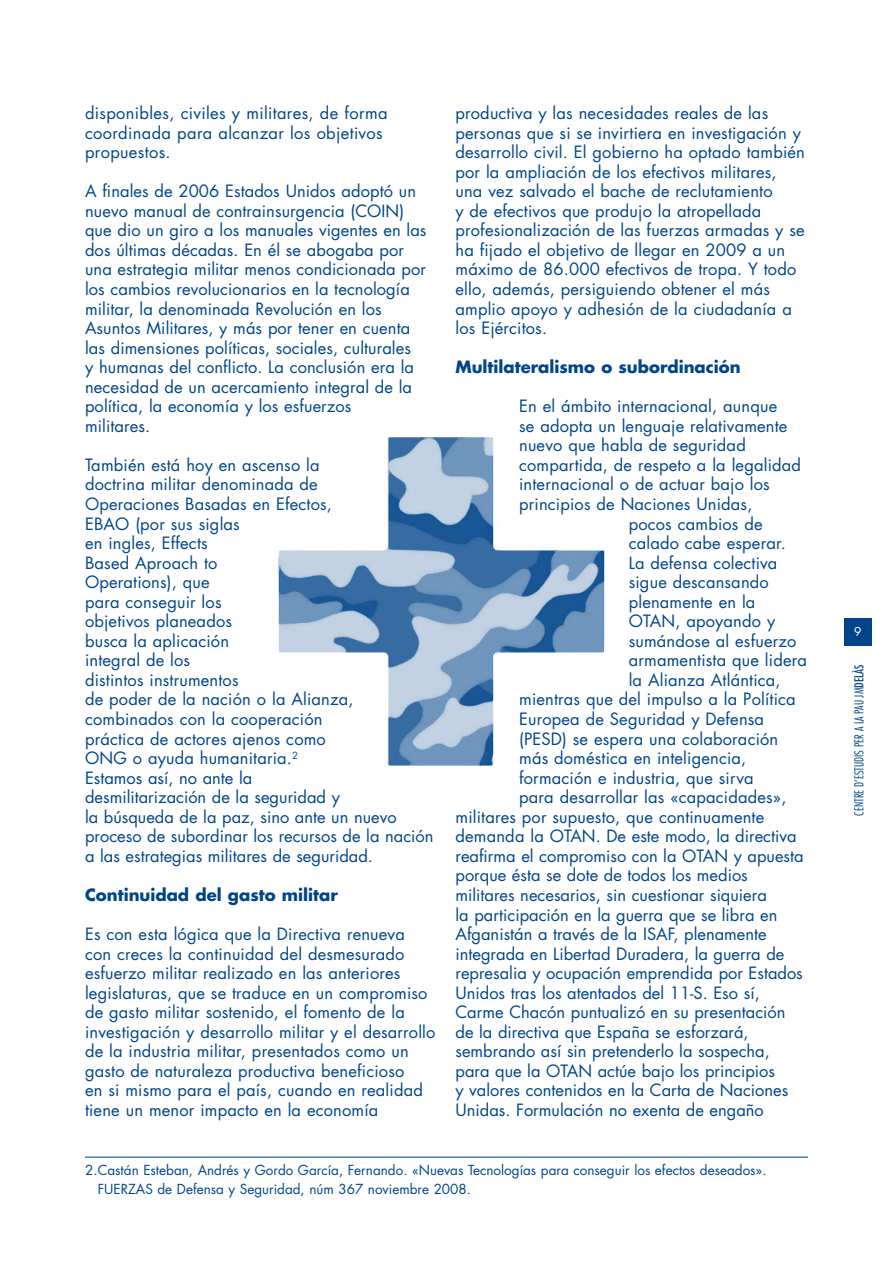
<style>
.page{position:relative;width:893px;height:1263px;background:#fff}
.page>*{position:absolute;margin:0;border:0;box-sizing:border-box;transform-origin:0 0}
.t1{font:16.5px/19.5px "Futura";letter-spacing:.01em;color:#004489}
.t2{font:700 16.5px "Futura";color:#004489}
.t3{font:13.5px/19.5px "Futura";color:#004489}
.t4{font:300 condensed 12px "Futura";color:#004489}
.s1{font-weight:400}
</style>
<div class="page">
<div style="left:844px;top:618px;width:28px;height:28px;background:#004489"></div>
<img style="left:278px;top:437px;width:327px;height:329px">
<hr style="left:85px;top:1156px;width:723px;height:2px;background:#004489">
<p class="t1" style="left:85px;top:103px;width:304px">disponibles, civiles y militares, de forma coordinada para alcanzar los objetivos propuestos.</p>
<p class="t1" style="left:85px;top:182px;width:343px">A finales de 2006 Estados Unidos adoptó un nuevo manual de contrainsurgencia (COIN) que dio un giro a los manuales vigentes en las dos últimas décadas. En él se abogaba por una estrategia militar menos condicionada por los cambios revolucionarios en la tecnología militar, la denominada Revolución en los Asuntos Militares, y más por tener en cuenta las dimensiones políticas, sociales, culturales<br>y humanas del conflicto. La conclusión era la necesidad de un acercamiento integral de la política, la economía y los esfuerzos<br>militares.</p>
<p class="t1" style="left:85px;top:455px;width:350px">También está hoy en ascenso la<br>doctrina militar denominada de<br>Operaciones Basadas en Efectos,<br>EBAO (por sus siglas<br>en ingles, Effects<br>Based Aproach to<br>Operations), que<br>para conseguir los<br>objetivos planeados<br>busca la aplicación<br>integral de los<br>distintos instrumentos<br>de poder de la nación o la Alianza, combinados con la cooperación<br>práctica de actores ajenos como<br>ONG o ayuda humanitaria.<sup>2<br></sup>Estamos así, no ante la<br>desmilitarización de la seguridad y<br>la búsqueda de la paz, sino ante un nuevo proceso de subordinar los recursos de la nación a las estrategias militares de seguridad.</p>
<p class="t2" style="left:85px;top:884px;width:254px">Continuidad del gasto militar</p>
<p class="t1" style="left:85px;top:924px;width:352px">Es con esta lógica que la Directiva renueva<br>con creces la continuidad del desmesurado esfuerzo militar realizado en las anteriores legislaturas, que se traduce en un compromiso de gasto militar sostenido, el fomento de la investigación y desarrollo militar y el desarrollo de la industria militar, presentados como un gasto de naturaleza productiva beneficioso<br>en si mismo para el país, cuando en realidad tiene un menor impacto en la economía</p>
<p class="t1" style="left:455px;top:103px;width:351px">productiva y las necesidades reales de las personas que si se invirtiera en investigación y desarrollo civil. El gobierno ha optado también por la ampliación de los efectivos militares, una vez salvado el bache de reclutamiento<br>y de efectivos que produjo la atropellada profesionalización de las fuerzas armadas y se ha fijado el objetivo de llegar en 2009 a un máximo de 86.000 efectivos de tropa. Y todo ello, además, persiguiendo obtener el más amplio apoyo y adhesión de la ciudadanía a los Ejércitos.</p>
<p class="t2" style="left:455px;top:356px;width:287px">Multilateralismo o subordinación</p>
<p class="t1" style="left:519px;top:397px;width:260px">En el ámbito internacional, aunque</p>
<p class="t1" style="left:519px;top:416px;width:270px">se adopta un lenguaje relativamente</p>
<p class="t1" style="left:519px;top:436px;width:228px">nuevo que habla de seguridad</p>
<p class="t1" style="left:519px;top:455px;width:283px">compartida, de respeto a la legalidad</p>
<p class="t1" style="left:519px;top:475px;width:252px">internacional o de actuar bajo los</p>
<p class="t1" style="left:519px;top:494px;width:235px">principios de Naciones Unidas,</p>
<p class="t1" style="left:629px;top:514px;width:135px">pocos cambios de</p>
<p class="t1" style="left:629px;top:533px;width:159px">calado cabe esperar.</p>
<p class="t1" style="left:629px;top:553px;width:150px">La defensa colectiva</p>
<p class="t1" style="left:629px;top:572px;width:142px">sigue descansando</p>
<p class="t1" style="left:629px;top:592px;width:128px">plenamente en la</p>
<p class="t1" style="left:629px;top:612px;width:148px">OTAN, apoyando y</p>
<p class="t1" style="left:629px;top:631px;width:169px">sumándose al esfuerzo</p>
<p class="t1" style="left:629px;top:651px;width:180px">armamentista que lidera</p>
<p class="t1" style="left:629px;top:670px;width:153px">la Alianza Atlántica,</p>
<p class="t1" style="left:519px;top:690px;width:278px">mientras que del impulso a la Política</p>
<p class="t1" style="left:519px;top:709px;width:246px">Europea de Seguridad y Defensa</p>
<p class="t1" style="left:519px;top:729px;width:261px">(PESD) se espera una colaboración</p>
<p class="t1" style="left:519px;top:748px;width:229px">más doméstica en inteligencia,</p>
<p class="t1" style="left:519px;top:768px;width:236px">formación e industria, que sirva</p>
<p class="t1" style="left:519px;top:788px;width:269px">para desarrollar las «capacidades»,</p>
<p class="t1" style="left:455px;top:807px;width:310px">militares por supuesto, que continuamente</p>
<p class="t1" style="left:455px;top:827px;width:343px">demanda la OTAN. De este modo, la directiva</p>
<p class="t1" style="left:455px;top:846px;width:350px">reafirma el compromiso con la OTAN y apuesta</p>
<p class="t1" style="left:455px;top:866px;width:294px">porque ésta se dote de todos los medios</p>
<p class="t1" style="left:455px;top:885px;width:313px">militares necesarios, sin cuestionar siquiera</p>
<p class="t1" style="left:455px;top:905px;width:323px">la participación en la guerra que se libra en</p>
<p class="t1" style="left:455px;top:924px;width:313px">Afganistán a través de la ISAF, plenamente</p>
<p class="t1" style="left:455px;top:944px;width:330px">integrada en Libertad Duradera, la guerra de</p>
<p class="t1" style="left:455px;top:963px;width:349px">represalia y ocupación emprendida por Estados</p>
<p class="t1" style="left:455px;top:983px;width:306px">Unidos tras los atentados del 11-S. Eso sí,</p>
<p class="t1" style="left:455px;top:1003px;width:332px">Carme Chacón puntualizó en su presentación</p>
<p class="t1" style="left:455px;top:1022px;width:295px">de la directiva que España se esforzará,</p>
<p class="t1" style="left:455px;top:1042px;width:316px">sembrando así sin pretenderlo la sospecha,</p>
<p class="t1" style="left:455px;top:1061px;width:321px">para que la OTAN actúe bajo los principios</p>
<p class="t1" style="left:455px;top:1081px;width:334px">y valores contenidos en la Carta de Naciones</p>
<p class="t1" style="left:455px;top:1100px;width:310px">Unidas. Formulación no exenta de engaño</p>
<p class="t3" style="left:98px;top:1160px;width:670px;text-indent:-13px">2.Castán Esteban, Andrés y Gordo García, Fernando. «Nuevas Tecnologías para conseguir los efectos deseados».<br>FUERZAS de Defensa y Seguridad, núm 3 67 noviembre 2008.</p>
<p class="t4" style="left:852px;top:816px;width:153px;rotate:-90deg">CENTRE D’ESTUDIS PER A LA PAU JM<span class="s1">DELÀS</span></p>
</div>
